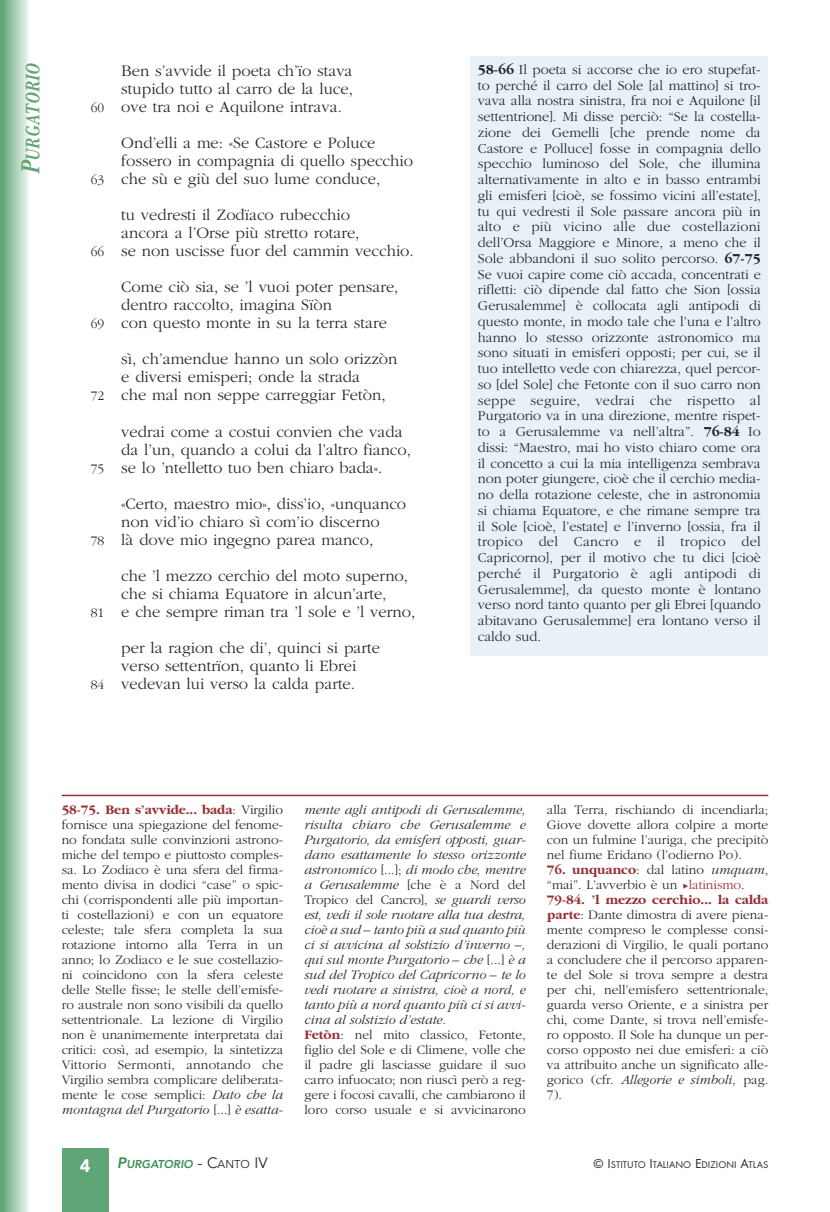
<style>
.page{position:relative;width:830px;height:1212px;background:#fff}
.page>*{position:absolute;margin:0;border:0;box-sizing:border-box;transform-origin:0 0}
.t1{font:italic 700 20.4px "New Baskerville";letter-spacing:.065em;color:#60a575;scale:.77 1}
.t2{font:900 18px "Avenir";color:#fff}
.t3{font:300 16.5px "Garamond";color:#272627}
.t4{font:300 14.25px/15.8px "Garamond";color:#272627;text-align:justify}
.t5{font:300 13.5px/15px "Garamond";color:#272627;text-align:justify}
.t6{font:italic 300 13.5px/15px "Garamond";color:#272627}
.t7{font:italic 800 11.25px "Avenir";color:#388f52}
.t8{font:10.2px "Futura T";color:#272627}
.s1{font-size:27.3px}
.s2{font-size:13.5px}
.s3{font-weight:700}
.s4{font-weight:700;color:#973035}
.s5{font-style:italic}
.s6{font-style:normal}
.s7{font-weight:700;font-style:normal;color:#973035}
.s8{font-family:"MS Gothic";font-weight:400;color:#973035}
.s9{color:#973035}
.s10{font-size:15px}
.s11{font-weight:400;font-style:normal;font-size:15px;color:#272627}
.s12{font-weight:400;font-style:normal;color:#272627}
</style>
<div class="page">
<div style="left:3px;top:0;width:26px;height:1212px;background:linear-gradient(to right,#65a97a,#ebf4ee)"></div>
<hr style="left:0;top:0;width:4px;height:1212px;background:#60a575">
<div style="left:62px;top:1148px;width:46px;height:64px;background:#60a575"></div>
<div style="left:470px;top:56px;width:297px;height:600px;background:#e9f1f8"></div>
<hr style="left:62px;top:795px;width:705px;height:1px;background:#973035">
<h1 class="t1" style="left:26px;top:174px;width:144px;rotate:-90deg"><span class="s1">P</span>URGATORIO</h1>
<p class="t3" style="left:121px;top:61px;width:232px">Ben s’avvide il poeta ch’ïo stava</p>
<p class="t3" style="left:121px;top:79px;width:233px">stupido tutto al carro de la luce,</p>
<p class="t3" style="left:91px;top:97px;width:252px"><span class="s2">60</span> ove tra noi e Aquilone intrava.</p>
<p class="t3" style="left:121px;top:133px;width:256px">Ond’elli a me: «Se Castore e Poluce</p>
<p class="t3" style="left:121px;top:151px;width:293px">fossero in compagnia di quello specchio</p>
<p class="t3" style="left:91px;top:169px;width:291px"><span class="s2">63</span> che sù e giù del suo lume conduce,</p>
<p class="t3" style="left:121px;top:205px;width:230px">tu vedresti il Zodïaco rubecchio</p>
<p class="t3" style="left:121px;top:223px;width:240px">ancora a l’Orse più stretto rotare,</p>
<p class="t3" style="left:91px;top:241px;width:324px"><span class="s2">66</span> se non uscisse fuor del cammin vecchio.</p>
<p class="t3" style="left:121px;top:277px;width:278px">Come ciò sia, se ’l vuoi poter pensare,</p>
<p class="t3" style="left:121px;top:295px;width:212px">dentro raccolto, imagina Sïòn</p>
<p class="t3" style="left:91px;top:313px;width:297px"><span class="s2">69</span> con questo monte in su la terra stare</p>
<p class="t3" style="left:121px;top:349px;width:277px">sì, ch’amendue hanno un solo orizzòn</p>
<p class="t3" style="left:121px;top:367px;width:240px">e diversi emisperi; onde la strada</p>
<p class="t3" style="left:91px;top:385px;width:296px"><span class="s2">72</span> che mal non seppe carreggiar Fetòn,</p>
<p class="t3" style="left:121px;top:421px;width:283px">vedrai come a costui convien che vada</p>
<p class="t3" style="left:121px;top:439px;width:291px">da l’un, quando a colui da l’altro fianco,</p>
<p class="t3" style="left:91px;top:457px;width:293px"><span class="s2">75</span> se lo ’ntelletto tuo ben chiaro bada».</p>
<p class="t3" style="left:121px;top:493px;width:286px">«Certo, maestro mio», diss’io, «unquanco</p>
<p class="t3" style="left:121px;top:511px;width:260px">non vid’io chiaro sì com’io discerno</p>
<p class="t3" style="left:91px;top:529px;width:284px"><span class="s2">78</span> là dove mio ingegno parea manco,</p>
<p class="t3" style="left:121px;top:565px;width:288px">che ’l mezzo cerchio del moto superno,</p>
<p class="t3" style="left:121px;top:583px;width:267px">che si chiama Equatore in alcun’arte,</p>
<p class="t3" style="left:91px;top:601px;width:326px"><span class="s2">81</span> e che sempre riman tra ’l sole e ’l verno,</p>
<p class="t3" style="left:121px;top:637px;width:260px">per la ragion che di’, quinci si parte</p>
<p class="t3" style="left:121px;top:655px;width:236px">verso settentrïon, quanto li Ebrei</p>
<p class="t3" style="left:91px;top:673px;width:266px"><span class="s2">84</span> vedevan lui verso la calda parte.</p>
<p class="t4" style="left:477px;top:61px;width:284px"><span class="s3">58-66</span> Il poeta si accorse che io ero stupefat&shy;to perché il carro del Sole [al mattino] si tro&shy;vava alla nostra sinistra, fra noi e Aquilone [il settentrione]. Mi disse perciò: “Se la costella&shy;zione dei Gemelli [che prende nome da Castore e Polluce] fosse in compagnia dello specchio luminoso del Sole, che illumina alternativamente in alto e in basso entrambi gli emisferi [cioè, se fossimo vicini all’estate], tu qui vedresti il Sole passare ancora più in alto e più vicino alle due costellazioni dell’Orsa Maggiore e Minore, a meno che il Sole abbandoni il suo solito percorso. <span class="s3">67-75<br></span>Se vuoi capire come ciò accada, concentrati e rifletti: ciò dipende dal fatto che Sion [ossia Gerusalemme] è collocata agli antipodi di questo monte, in modo tale che l’una e l’altro hanno lo stesso orizzonte astronomico ma sono situati in emisferi opposti; per cui, se il tuo intelletto vede con chiarezza, quel percor&shy;so [del Sole] che Fetonte con il suo carro non seppe seguire, vedrai che rispetto al Purgatorio va in una direzione, mentre rispet&shy;to a Gerusalemme va nell’altra”. <span class="s3">76-84</span> Io dissi: “Maestro, mai ho visto chiaro come ora il concetto a cui la mia intelligenza sembrava non poter giungere, cioè che il cerchio media&shy;no della rotazione celeste, che in astronomia si chiama Equatore, e che rimane sempre tra il Sole [cioè, l’estate] e l’inverno [ossia, fra il tropico del Cancro e il tropico del Capricorno], per il motivo che tu dici [cioè perché il Purgatorio è agli antipodi di Gerusalemme], da questo monte è lontano verso nord tanto quanto per gli Ebrei [quando abitavano Gerusalemme] era lontano verso il caldo sud.</p>
<p class="t5" style="left:62px;top:802px;width:223px"><span class="s4">58-75. Ben s’avvide... bada</span>: Virgilio fornisce una spiegazione del fenome&shy;no fondata sulle convinzioni astrono&shy;miche del tempo e piuttosto comples&shy;sa. Lo Zodiaco è una sfera del firma&shy;mento divisa in dodici “case” o spic&shy;chi (corrispondenti alle più importan&shy;ti costellazioni) e con un equatore celeste; tale sfera completa la sua rotazione intorno alla Terra in un anno; lo Zodiaco e le sue costellazio&shy;ni coincidono con la sfera celeste delle Stelle fisse; le stelle dell’emisfe&shy;ro australe non sono visibili da quello settentrionale. La lezione di Virgilio non è unanimemente interpretata dai critici: così, ad esempio, la sintetizza Vittorio Sermonti, annotando che Virgilio sembra complicare deliberata&shy;mente le cose semplici: <span class="s5">Dato che la montagna del Purgatorio</span> [...] <span class="s5">è esatta-</span></p>
<p class="t6" style="left:304px;top:802px;width:223px">mente agli antipodi di Gerusalemme, risulta chiaro che Gerusalemme e Purgatorio, da emisferi opposti, guar&shy;dano esattamente lo stesso orizzonte astronomico <span class="s6">[...];</span> di modo che, mentre a Gerusalemme <span class="s6">[che è a Nord del Tropico del Cancro],</span> se guardi verso est, vedi il sole ruotare alla tua destra, cioè a sud – tanto più a sud quanto più ci si avvicina al solstizio d’inverno –, qui sul monte Purgatorio – che <span class="s6">[...]</span> è a sud del Tropico del Capricorno – te lo vedi ruotare a sinistra, cioè a nord, e tanto più a nord quanto più ci si avvi&shy;cina al solstizio d’estate<span class="s6">.<br></span><span class="s7">Fetòn</span><span class="s6">: nel mito classico, Fetonte, figlio del Sole e di Climene, volle che il padre gli lasciasse guidare il suo carro infuocato; non riuscì però a reg&shy;gere i focosi cavalli, che cambiarono il loro corso usuale e si avvicinarono</span></p>
<p class="t5" style="left:546px;top:802px;width:223px">alla Terra, rischiando di incendiarla; Giove dovette allora colpire a morte con un fulmine l’auriga, che precipitò nel fiume Eridano (l’odierno Po).</p>
<p class="t5" style="left:546px;top:862px;width:223px;text-align:left"><span class="s4">76. unquanco</span>: dal latino <span class="s5">umquam</span>, “mai”. L’avverbio è un <span class="s8">►</span><span class="s9">latinismo</span>.<br><span class="s4">79-84. ’l mezzo cerchio... la calda parte</span>: Dante dimostra di avere piena&shy;mente compreso le complesse consi&shy;derazioni di Virgilio, le quali portano a concludere che il percorso apparen&shy;te del Sole si trova sempre a destra per chi, nell’emisfero settentrionale, guarda verso Oriente, e a sinistra per chi, come Dante, si trova nell’emisfe&shy;ro opposto. Il Sole ha dunque un per&shy;corso opposto nei due emisferi: a ciò va attribuito anche un significato alle&shy;gorico (cfr. <span class="s5">Allegorie e simboli</span>, pag.<br>7).</p>
<p class="t2" style="left:80px;top:1159px;width:12px">4</p>
<p class="t7" style="left:117px;top:1159px;width:152px"><span class="s10">P</span>URGATORIO <span class="s11">- C</span><span class="s12">ANTO</span> <span class="s11">IV</span></p>
<p class="t8" style="left:593px;top:1158px;width:176px"><span class="s2">© I</span>STITUTO <span class="s2">I</span>TALIANO <span class="s2">E</span>DIZIONI <span class="s2">A</span>TLAS</p>
</div>
